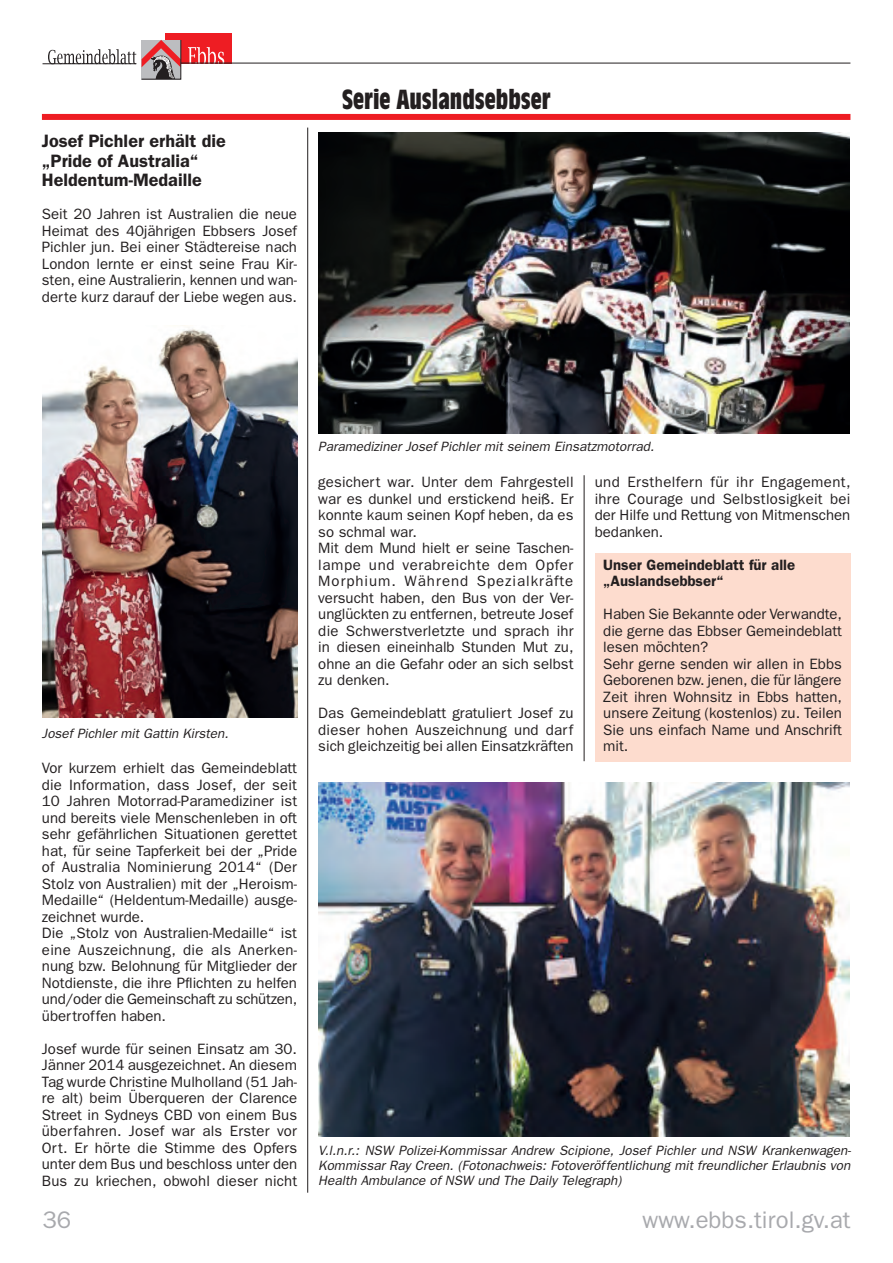
<style>
.page{position:relative;width:893px;height:1263px;background:#fff}
.page>*{position:absolute;margin:0;border:0;box-sizing:border-box;transform-origin:0 0}
.t1{font:700 condensed 27px "Antique Olive";color:#231f20}
.t2{font:24px "Franklin Gothic";color:#a8a9ad}
.t3{font:600 18px/19.5px "Franklin Gothic";color:#231f20}
.t4{font:15px/16.5px "Franklin Gothic";color:#231f20;text-align:justify}
.t5{font:600 15px/16.5px "Franklin Gothic";color:#231f20}
.t6{font:italic 13.5px/15px "Franklin Gothic";color:#231f20;text-align:justify}
</style>
<div class="page">
<div style="left:165px;top:33px;width:67px;height:31px;background:#ee1d23"></div>
<hr style="left:43px;top:63px;width:93px;height:1px;background:#231f20">
<svg style="left:188px;top:47px;width:36px;height:16px"></svg>
<svg style="left:48px;top:40px;width:133px;height:40px"></svg>
<hr style="left:181px;top:63px;width:669px;height:1px;background:#231f20">
<div style="left:595px;top:553px;width:255px;height:208px;background:#fddcce"></div>
<img style="left:42px;top:325px;width:256px;height:393px">
<img style="left:318px;top:782px;width:532px;height:354px">
<img style="left:318px;top:133px;width:532px;height:301px">
<div style="left:42px;top:114px;width:808px;height:6px;background:#ee1d23"></div>
<hr style="left:307px;top:128px;width:1px;height:1065px;background:#231f20">
<hr style="left:584px;top:475px;width:1px;height:286px;background:#231f20">
<p class="t3" style="left:42px;top:131px;width:186px">Josef Pichler erhält die „Pride of Australia“<br>Heldentum-Medaille</p>
<p class="t4" style="left:42px;top:206px;width:257px">Seit 20 Jahren ist Australien die neue Heimat des 40jährigen Ebbsers Josef Pichler jun. Bei einer Städtereise nach London lernte er einst seine Frau Kir&shy;sten, eine Australierin, kennen und wan&shy;derte kurz darauf der Liebe wegen aus.</p>
<h1 class="t1" style="left:342px;top:84px;width:210px">Serie Auslandsebbser</h1>
<p class="t6" style="left:42px;top:726px;width:188px">Josef Pichler mit Gattin Kirsten.</p>
<p class="t4" style="left:42px;top:760px;width:257px;text-align:left">Vor kurzem erhielt das Gemeindeblatt die Information, dass Josef, der seit 10 Jahren Motorrad-Paramediziner ist und bereits viele Menschenleben in oft sehr gefährlichen Situationen gerettet hat, für seine Tapferkeit bei der „Pride of Australia Nominierung 2014“ (Der Stolz von Australien) mit der „Heroism-Medaille“ (Heldentum-Medaille) ausge&shy;zeichnet wurde.<br>Die „Stolz von Australien-Medaille“ ist eine Auszeichnung, die als Anerken&shy;nung bzw. Belohnung für Mitglieder der Notdienste, die ihre Pflichten zu helfen und/oder die Gemeinschaft zu schützen, übertroffen haben.</p>
<p class="t4" style="left:42px;top:1040px;width:257px">Josef wurde für seinen Einsatz am 30.<br>Jänner 2014 ausgezeichnet. An diesem Tag wurde Christine Mulholland (51 Jah&shy;re alt) beim Überqueren der Clarence Street in Sydneys CBD von einem Bus überfahren. Josef war als Erster vor Ort. Er hörte die Stimme des Opfers unter dem Bus und beschloss unter den Bus zu kriechen, obwohl dieser nicht</p>
<p class="t6" style="left:318px;top:439px;width:337px">Paramediziner Josef Pichler mit seinem Einsatzmotorrad.</p>
<p class="t4" style="left:318px;top:474px;width:257px;text-align:left">gesichert war. Unter dem Fahrgestell war es dunkel und erstickend heiß. Er konnte kaum seinen Kopf heben, da es so schmal war.<br>Mit dem Mund hielt er seine Taschen&shy;lampe und verabreichte dem Opfer<br>Morphium. Während Spezialkräfte versucht haben, den Bus von der Ver&shy;unglückten zu entfernen, betreute Josef die Schwerstverletzte und sprach ihr in diesen eineinhalb Stunden Mut zu, ohne an die Gefahr oder an sich selbst zu denken.</p>
<p class="t4" style="left:318px;top:705px;width:257px">Das Gemeindeblatt gratuliert Josef zu dieser hohen Auszeichnung und darf sich gleichzeitig bei allen Einsatzkräften</p>
<p class="t4" style="left:595px;top:474px;width:257px">und Ersthelfern für ihr Engagement, ihre Courage und Selbstlosigkeit bei der Hilfe und Rettung von Mitmenschen bedanken.</p>
<p class="t5" style="left:603px;top:556px;width:193px">Unser Gemeindeblatt für alle „Auslandsebbser“</p>
<p class="t4" style="left:603px;top:606px;width:240px;text-align:left">Haben Sie Bekannte oder Verwandte, die gerne das Ebbser Gemeindeblatt lesen möchten?<br>Sehr gerne senden wir allen in Ebbs<br>Geborenen bzw. jenen, die für längere<br>Zeit ihren Wohnsitz in Ebbs hatten, unsere Zeitung (kostenlos) zu. Teilen<br>Sie uns einfach Name und Anschrift mit.</p>
<p class="t6" style="left:318px;top:1142px;width:534px">V.l.n.r.: NSW Polizei-Kommissar Andrew Scipione, Josef Pichler und NSW Krankenwagen-Kommissar Ray Creen. (Fotonachweis: Fotoveröffentlichung mit freundlicher Erlaubnis von Health Ambulance of NSW und The Daily Telegraph)</p>
<h2 class="t2" style="left:43px;top:1206px;width:30px">36</h2>
<h2 class="t2" style="left:642px;top:1206px;width:209px">www.ebbs.tirol.gv.at</h2>
</div>
